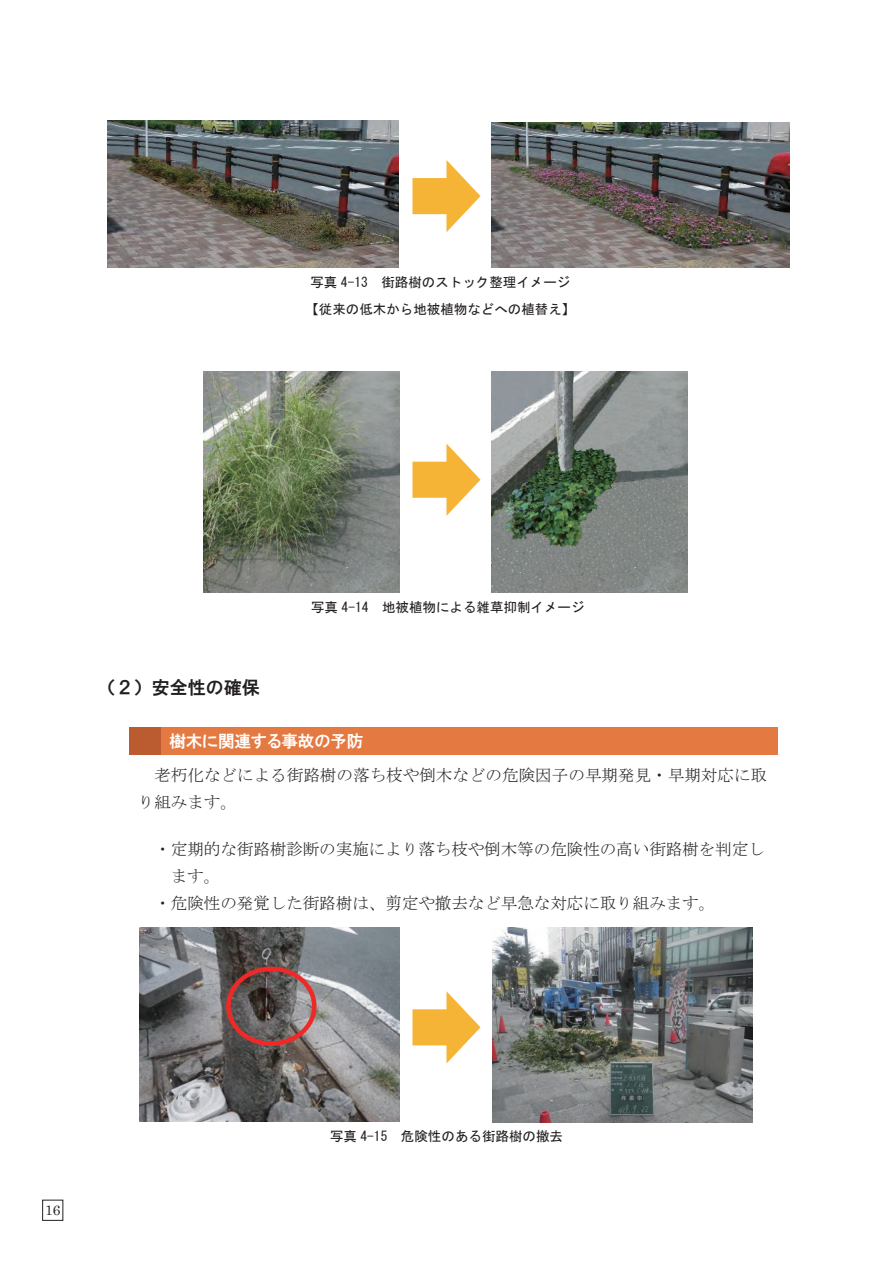
<style>
.page{position:relative;width:893px;height:1263px;background:#fff}
.page>*{position:absolute;margin:0;border:0;box-sizing:border-box;transform-origin:0 0}
.t1{font:18px "HG Gothic E";color:#231f20}
.t2{font:16.5px/27px "MS Mincho";color:#231f20}
.t3{font:16.5px "HGP Gothic E";color:#fff}
.t4{font:13.8px "Century";color:#231f20}
.t5{font:13.5px/26.5px "MS Gothic";color:#231f20;text-align:center}
</style>
<div class="page">
<div style="left:129px;top:727px;width:32px;height:27px;background:#ba5c30"></div>
<div style="left:161px;top:727px;width:617px;height:27px;background:#e47941"></div>
<img style="left:493px;top:927px;width:260px;height:195px">
<img style="left:140px;top:928px;width:260px;height:193px">
<div style="left:226px;top:966px;width:90px;height:80px;border:4px solid #ee2928;border-radius:50%"></div>
<svg style="left:412px;top:991px;width:68px;height:72px"></svg>
<svg style="left:412px;top:160px;width:68px;height:72px"></svg>
<svg style="left:412px;top:444px;width:68px;height:72px"></svg>
<img style="left:491px;top:123px;width:298px;height:145px">
<img style="left:108px;top:121px;width:290px;height:147px">
<img style="left:203px;top:371px;width:196px;height:222px">
<img style="left:492px;top:371px;width:196px;height:222px">
<p class="t5" style="left:305px;top:269px;width:272px">写真 4-13 街路樹のストック整理イメージ【従来の低木から地被植物などへの植替え】</p>
<p class="t5" style="left:311px;top:594px;width:275px">写真 4-14 地被植物による雑草抑制イメージ</p>
<p class="t1" style="left:98px;top:678px;width:163px">（２）安全性の確保</p>
<p class="t3" style="left:169px;top:733px;width:195px">樹木に関連する事故の予防</p>
<p class="t2" style="left:138px;top:761px;width:631px;text-indent:17px">老朽化などによる街路樹の落ち枝や倒木などの危険因子の早期発見・早期対応に取り組みます。</p>
<p class="t2" style="left:154px;top:835px;width:612px">・定期的な街路樹診断の実施により落ち枝や倒木等の危険性の高い街路樹を判定し</p>
<p class="t2" style="left:171px;top:862px;width:51px">ます。</p>
<p class="t2" style="left:154px;top:889px;width:562px">・危険性の発覚した街路樹は、剪定や撤去など早急な対応に取り組みます。</p>
<p class="t4" style="left:45px;top:1199px;width:17px">16</p>
<p class="t5" style="left:330px;top:1122px;width:234px">写真 4-15 危険性のある街路樹の撤去</p>
</div>
